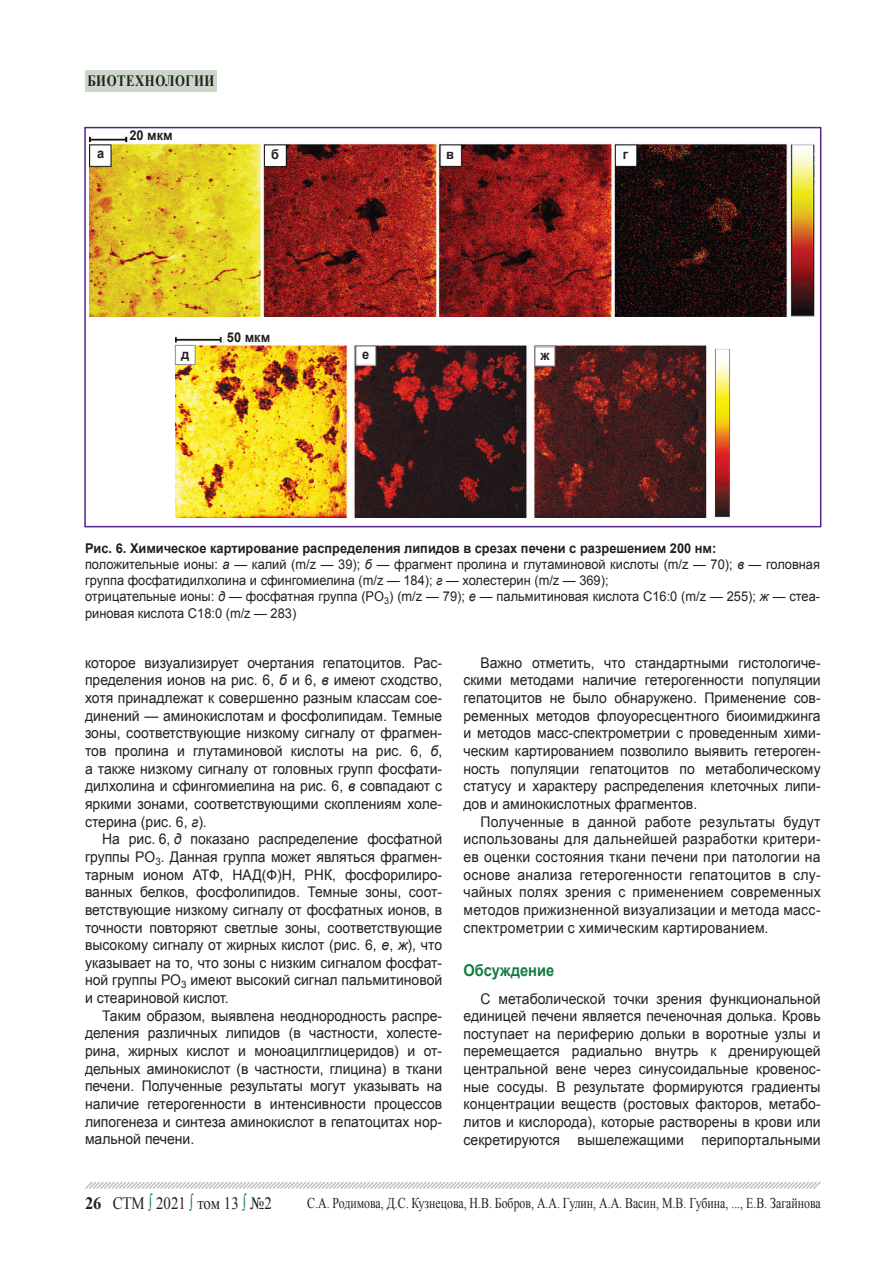
<style>
.page{position:relative;width:893px;height:1276px;background:#fff}
.page>*{position:absolute;margin:0;border:0;box-sizing:border-box;transform-origin:0 0}
.t1{font:17.4px "Times New Roman";color:#231f20;scale:.86 1}
.Jzag__зеленый{font:700 16.2px "Arial";color:#127c43;scale:.9 1}
.t2{font:700 15.75px "Times New Roman";letter-spacing:.04em;color:#231f20;scale:.81 1}
.Колонтитул{font:15px "Times New Roman";color:#231f20;scale:.79 1}
.Основной_текст{font:14.7px/17.7px "Arial";color:#231f20;text-align:justify;scale:.95 1}
.Подрис_подпись{font:13.5px/16.2px "Arial";color:#231f20;scale:.95 1}
.Подрис_подпись-2{font:700 13.5px "Arial";color:#231f20;scale:.95 1}
.Jdiagr{font:700 13.5px "Arial";color:#231f20;scale:.95 1}
.s1{font-style:italic}
.s2{font-weight:700}
.s3{color:#127c43}
</style>
<div class="page">
<svg style="left:85px;top:1181px;width:736px;height:8px"></svg>
<div style="left:85px;top:70px;width:132px;height:21px;background:#cbd8c9"></div>
<img style="left:90px;top:136px;width:725px;height:181px">
<div style="left:84px;top:127px;width:737px;height:400px;border:2px solid #542685"></div>
<div style="left:265px;top:147px;width:20px;height:19px;background:#fff"></div>
<img style="left:176px;top:336px;width:555px;height:181px">
<div style="left:175px;top:345px;width:20px;height:19px;background:#fff"></div>
<div style="left:175px;top:345px;width:20px;height:20px;border:1px solid #8b8d90"></div>
<div style="left:356px;top:346px;width:20px;height:19px;background:#fff"></div>
<div style="left:356px;top:346px;width:20px;height:20px;border:1px solid #8b8d90"></div>
<div style="left:535px;top:347px;width:20px;height:19px;background:#fff"></div>
<div style="left:535px;top:346px;width:20px;height:20px;border:1px solid #8b8d90"></div>
<p class="t2" style="left:87px;top:70px;width:158px">БИОТЕХНОЛОГИИ</p>
<p class="Jdiagr" style="left:129px;top:127px;width:47px">20 мкм</p>
<p class="Подрис_подпись-2" style="left:97px;top:144px;width:9px">а</p>
<p class="Подрис_подпись-2" style="left:271px;top:146px;width:10px">б</p>
<p class="Подрис_подпись-2" style="left:446px;top:145px;width:10px">в</p>
<p class="Подрис_подпись-2" style="left:623px;top:145px;width:7px">г</p>
<p class="Jdiagr" style="left:227px;top:329px;width:47px">50 мкм</p>
<p class="Подрис_подпись-2" style="left:181px;top:345px;width:10px">д</p>
<p class="Подрис_подпись-2" style="left:362px;top:345px;width:9px">е</p>
<p class="Подрис_подпись-2" style="left:540px;top:346px;width:11px">ж</p>
<p class="Подрис_подпись-2" style="left:85px;top:539px;width:666px">Рис. 6. Химическое картирование распределения липидов в срезах печени с разрешением 200 нм:</p>
<p class="Подрис_подпись" style="left:85px;top:556px;width:775px">положительные ионы: <span class="s1">а</span> — калий (m/z — 39); <span class="s1">б</span> — фрагмент пролина и глутаминовой кислоты (m/z — 70); <span class="s1">в</span> — головная группа фосфатидилхолина и сфингомиелина (m/z — 184); <span class="s1">г</span> — холестерин (m/z — 369);</p>
<p class="Подрис_подпись" style="left:85px;top:588px;width:775px">отрицательные ионы: <span class="s1">д</span> — фосфатная группа (PO<sub>3</sub>) (m/z — 79); <span class="s1">е</span> — пальмитиновая кислота C16:0 (m/z — 255); <span class="s1">ж</span> — стеа&shy;риновая кислота C18:0 (m/z — 283)</p>
<p class="Основной_текст" style="left:85px;top:654px;width:377px">которое визуализирует очертания гепатоцитов. Рас&shy;пределения ионов на рис. 6, <span class="s1">б</span> и 6, <span class="s1">в</span> имеют сходство, хотя принадлежат к совершенно разным классам сое&shy;динений — аминокислотам и фосфолипидам. Темные зоны, соответствующие низкому сигналу от фрагмен&shy;тов пролина и глутаминовой кислоты на рис. 6, <span class="s1">б</span>, а также низкому сигналу от головных групп фосфати&shy;дилхолина и сфингомиелина на рис. 6, <span class="s1">в</span> совпадают с яркими зонами, соответствующими скоплениям холе&shy;стерина (рис. 6, <span class="s1">г</span>).</p>
<p class="Основной_текст" style="left:85px;top:830px;width:377px;text-indent:17px">На рис. 6, <span class="s1">д</span> показано распределение фосфатной группы PO<sub>3</sub>. Данная группа может являться фрагмен&shy;тарным ионом АТФ, НАД(Ф)Н, РНК, фосфорилиро&shy;ванных белков, фосфолипидов. Темные зоны, соот&shy;ветствующие низкому сигналу от фосфатных ионов, в точности повторяют светлые зоны, соответствующие высокому сигналу от жирных кислот (рис. 6, <span class="s1">е</span>, <span class="s1">ж</span>), что указывает на то, что зоны с низким сигналом фосфат&shy;ной группы PO<sub>3</sub> имеют высокий сигнал пальмитиновой и стеариновой кислот.</p>
<p class="Основной_текст" style="left:85px;top:1007px;width:377px;text-indent:17px">Таким образом, выявлена неоднородность распре&shy;деления различных липидов (в частности, холесте&shy;рина, жирных кислот и моноацилглицеридов) и от&shy;дельных аминокислот (в частности, глицина) в ткани печени. Полученные результаты могут указывать на наличие гетерогенности в интенсивности процессов липогенеза и синтеза аминокислот в гепатоцитах нор&shy;мальной печени.</p>
<p class="Основной_текст" style="left:463px;top:654px;width:377px;text-indent:17px">Важно отметить, что стандартными гистологиче&shy;скими методами наличие гетерогенности популяции гепатоцитов не было обнаружено. Применение сов&shy;ременных методов флоуоресцентного биоимиджинга и методов масс-спектрометрии с проведенным хими&shy;ческим картированием позволило выявить гетероген&shy;ность популяции гепатоцитов по метаболическому статусу и характеру распределения клеточных липи&shy;дов и аминокислотных фрагментов.</p>
<p class="Основной_текст" style="left:463px;top:813px;width:377px;text-indent:17px">Полученные в данной работе результаты будут использованы для дальнейшей разработки критери&shy;ев оценки состояния ткани печени при патологии на основе анализа гетерогенности гепатоцитов в слу&shy;чайных полях зрения с применением современных методов прижизненной визуализации и метода масс&shy;спектрометрии с химическим картированием.</p>
<p class="Jzag__зеленый" style="left:463px;top:959px;width:102px">Обсуждение</p>
<p class="Основной_текст" style="left:463px;top:989px;width:377px;text-indent:17px">С метаболической точки зрения функциональной единицей печени является печеночная долька. Кровь поступает на периферию дольки в воротные узлы и перемещается радиально внутрь к дренирующей центральной вене через синусоидальные кровенос&shy;ные сосуды. В результате формируются градиенты концентрации веществ (ростовых факторов, метабо&shy;литов и кислорода), которые растворены в крови или секретируются вышележащими перипортальными</p>
<p class="t1" style="left:85px;top:1191px;width:219px"><span class="s2">26</span> СТМ <span class="s3">∫</span> 2021 <span class="s3">∫</span> том 13 <span class="s3">∫</span> №2</p>
<p class="Колонтитул" style="left:307px;top:1192px;width:651px">С.А. Родимова, Д.С. Кузнецова, Н.В. Бобров, А.А. Гулин, А.А. Васин, М.В. Губина, ..., Е.В. Загайнова</p>
</div>
